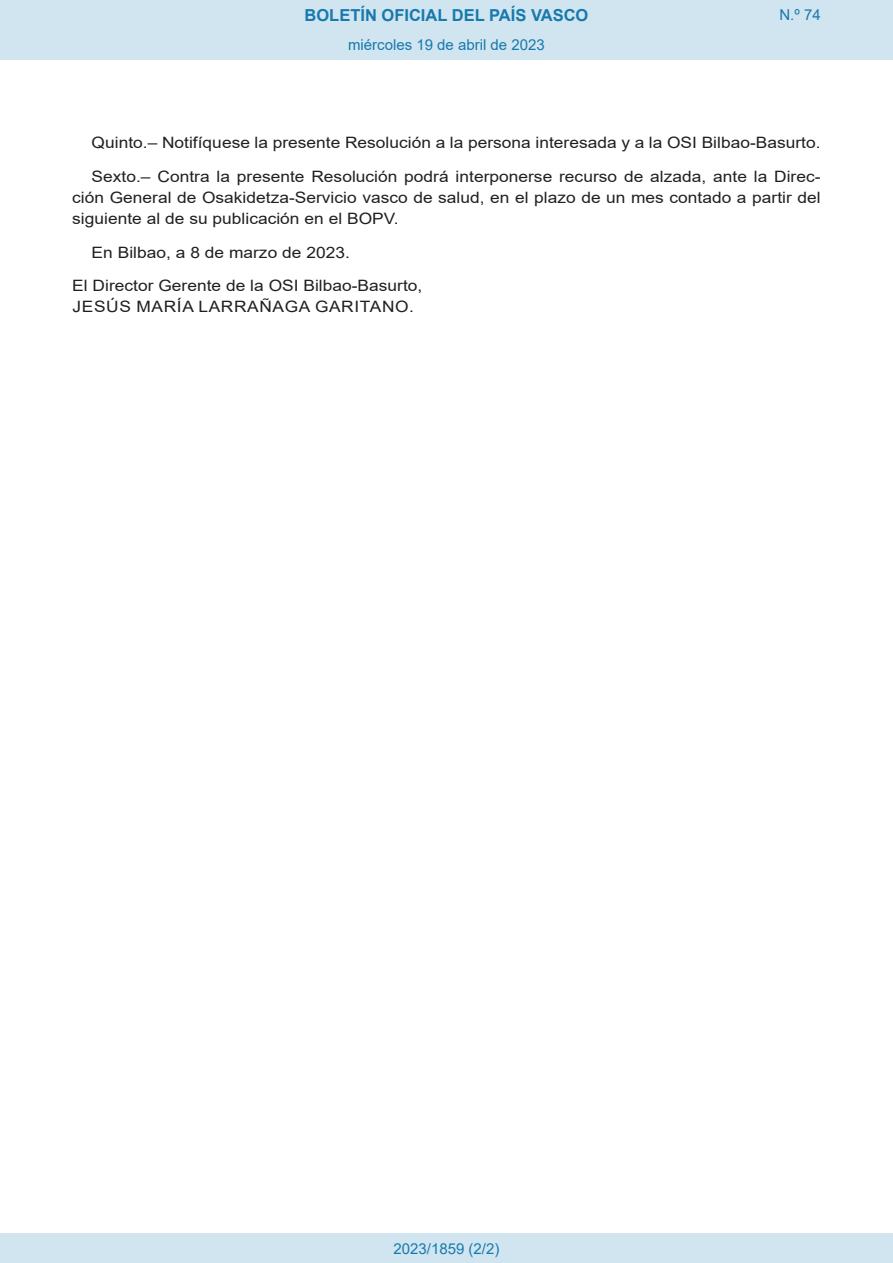
<style>
.page{position:relative;width:893px;height:1263px;background:#fff}
.page>*{position:absolute;margin:0;border:0;box-sizing:border-box;transform-origin:0 0}
.t1{font:700 16.5px "Arial";color:#1879ad}
.BOPVDetalle{font:15.6px/21px "Arial";color:#231f20;text-align:justify;scale:1.11 1}
.BOPVFirmaPuesto{font:15.6px "Arial";color:#231f20;scale:1.11 1}
.BOPVFirmaNombre{font:15.6px "Arial";letter-spacing:.035em;color:#231f20;scale:1.11 1}
.BOPVFirmaLugFec{font:15.6px "Arial";color:#231f20;scale:1.11 1}
.Paginacion_Centro{font:15px "Arial";color:#1879ad}
</style>
<div class="page">
<div style="left:0;top:0;width:893px;height:60px;background:#d0e5f0"></div>
<div style="left:0;top:1233px;width:893px;height:30px;background:#d0e5f0"></div>
<p class="t1" style="left:305px;top:3px;width:285px">BOLETÍN OFICIAL DEL PAÍS VASCO</p>
<p class="Paginacion_Centro" style="left:348px;top:35px;width:198px">miércoles 19 de abril de 2023</p>
<p class="Paginacion_Centro" style="left:779px;top:5px;width:43px">N.º 74</p>
<p class="BOPVDetalle" style="left:92px;top:132px;width:658px">Quinto.– Notifíquese la presente Resolución a la persona interesada y a la OSI Bilbao-Basurto.</p>
<p class="BOPVDetalle" style="left:72px;top:166px;width:676px;text-indent:19px">Sexto.– Contra la presente Resolución podrá interponerse recurso de alzada, ante la Direc&shy;ción General de Osakidetza-Servicio vasco de salud, en el plazo de un mes contado a partir del siguiente al de su publicación en el BOPV.</p>
<p class="BOPVFirmaLugFec" style="left:92px;top:241px;width:234px">En Bilbao, a 8 de marzo de 2023.</p>
<p class="BOPVFirmaPuesto" style="left:72px;top:275px;width:317px">El Director Gerente de la OSI Bilbao-Basurto,</p>
<p class="BOPVFirmaNombre" style="left:73px;top:296px;width:309px">JESÚS MARÍA LARRAÑAGA GARITANO.</p>
<p class="Paginacion_Centro" style="left:393px;top:1238px;width:107px">2023/1859 (2/2)</p>
</div>
